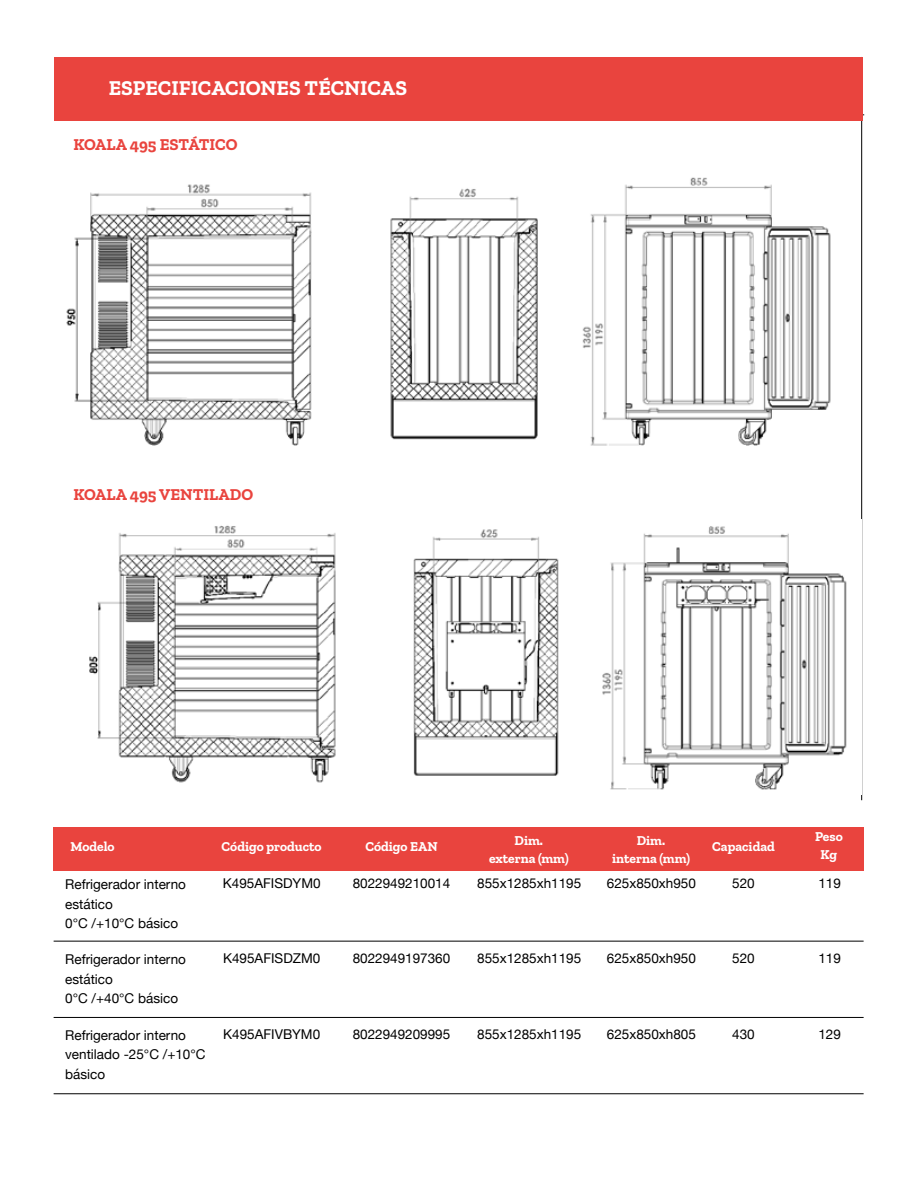
<style>
.page{position:relative;width:918px;height:1188px;background:#fff}
.page>*{position:absolute;margin:0;border:0;box-sizing:border-box;transform-origin:0 0}
.t1{font:700 21px "Zilla Slab";color:#fff}
.t2{font:700 16.5px "Zilla Slab";color:#e9443e}
.t3{font:13.5px/19.5px "Helvetica Neue";color:#000}
.t4{font:700 13.5px/18px "Zilla Slab";color:#fff;text-align:center}
</style>
<div class="page">
<hr style="left:861px;top:57px;width:1px;height:743px;background:#000">
<hr style="left:54px;top:115px;width:810px;height:1px;background:#000">
<hr style="left:54px;top:941px;width:810px;height:1px;background:#000">
<hr style="left:54px;top:1017px;width:810px;height:1px;background:#000">
<hr style="left:54px;top:1093px;width:810px;height:1px;background:#000">
<div style="left:54px;top:57px;width:809px;height:64px;background:#e9443e"></div>
<div style="left:53px;top:827px;width:811px;height:44px;background:#e9443e"></div>
<img style="left:66px;top:177px;width:765px;height:269px">
<img style="left:89px;top:525px;width:758px;height:265px">
<h1 class="t1" style="left:109px;top:76px;width:300px">ESPECIFICACIONES TÉCNICAS</h1>
<p class="t2" style="left:73px;top:135px;width:165px">KOALA 495 ESTÁTICO</p>
<p class="t2" style="left:73px;top:485px;width:181px">KOALA 495 VENTILADO</p>
<p class="t4" style="left:71px;top:838px;width:46px">Modelo</p>
<p class="t4" style="left:222px;top:838px;width:101px">Código producto</p>
<p class="t4" style="left:365px;top:838px;width:74px">Código EAN</p>
<p class="t4" style="left:489px;top:832px;width:81px">Dim.<br>externa (mm)</p>
<p class="t4" style="left:612px;top:832px;width:79px">Dim.<br>interna (mm)</p>
<p class="t4" style="left:712px;top:838px;width:64px">Capacidad</p>
<p class="t4" style="left:815px;top:828px;width:29px">Peso<br>Kg</p>
<p class="t3" style="left:65px;top:875px;width:122px">Refrigerador interno estático<br>0°C /+10°C básico</p>
<p class="t3" style="left:65px;top:951px;width:122px">Refrigerador interno estático<br>0°C /+40°C básico</p>
<p class="t3" style="left:65px;top:1026px;width:142px">Refrigerador interno ventilado -25°C /+10°C básico</p>
<p class="t3" style="left:223px;top:874px;width:99px">K495AFISDYM0</p>
<p class="t3" style="left:223px;top:950px;width:99px">K495AFISDZM0</p>
<p class="t3" style="left:223px;top:1025px;width:99px">K495AFIVBYM0</p>
<p class="t3" style="left:353px;top:874px;width:99px">8022949210014</p>
<p class="t3" style="left:477px;top:874px;width:106px">855x1285xh1195</p>
<p class="t3" style="left:607px;top:874px;width:91px">625x850xh950</p>
<p class="t3" style="left:353px;top:950px;width:99px">8022949197360</p>
<p class="t3" style="left:477px;top:950px;width:106px">855x1285xh1195</p>
<p class="t3" style="left:607px;top:950px;width:91px">625x850xh950</p>
<p class="t3" style="left:353px;top:1025px;width:99px">8022949209995</p>
<p class="t3" style="left:477px;top:1025px;width:106px">855x1285xh1195</p>
<p class="t3" style="left:607px;top:1025px;width:91px">625x850xh805</p>
<p class="t3" style="left:732px;top:874px;width:24px">520</p>
<p class="t3" style="left:732px;top:950px;width:24px">520</p>
<p class="t3" style="left:732px;top:1025px;width:24px">430</p>
<p class="t3" style="left:818px;top:874px;width:24px">119</p>
<p class="t3" style="left:818px;top:950px;width:24px">119</p>
<p class="t3" style="left:818px;top:1025px;width:24px">129</p>
</div>
